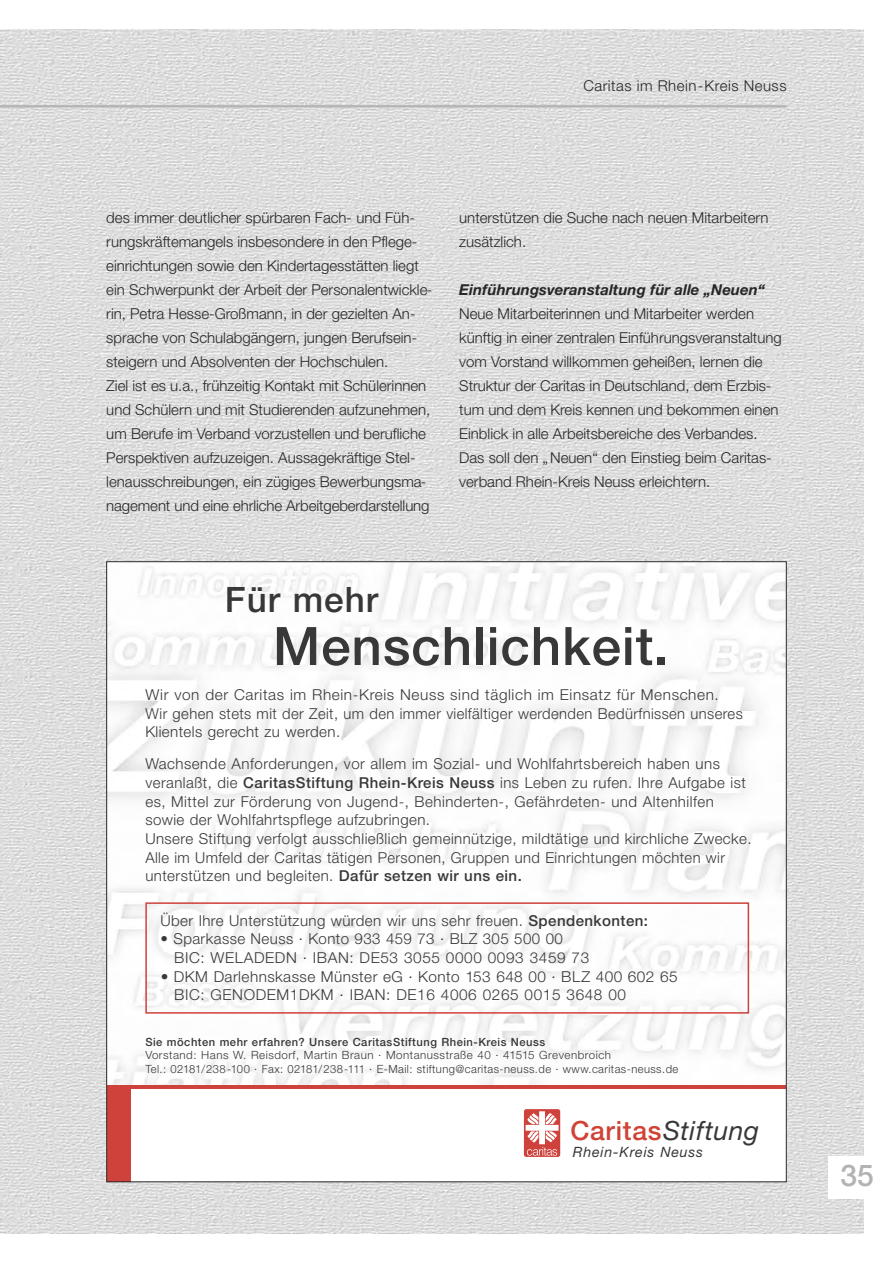
<style>
.page{position:relative;width:893px;height:1263px;background:#fff}
.page>*{position:absolute;margin:0;border:0;box-sizing:border-box;transform-origin:0 0}
.t1{font:500 53.1px "Helvetica Neue";letter-spacing:.015em;color:#393838}
.t2{font:500 35.1px "Helvetica Neue";letter-spacing:.03em;color:#393838}
.t3{font:500 30px "Helvetica Neue";color:#b4b3b3}
.t4{font:italic 26.4px "Helvetica Neue";letter-spacing:.025em;color:#393838}
.t5{font:300 15.15px/18.8px "Helvetica Neue";letter-spacing:.03em;color:#393838}
.t6{font:300 15px/24px "Helvetica Neue";color:#272627}
.t7{font:italic 700 15px "Helvetica Neue";color:#272627}
.t8{font:300 15px "Helvetica Neue";letter-spacing:.035em;color:#272627}
.t9{font:italic 14.25px "Helvetica Neue";letter-spacing:.055em;color:#393838}
.t10{font:300 11.25px/13.5px "Helvetica Neue";letter-spacing:.04em;color:#393838}
.t11{font:500 11.25px "Helvetica Neue";letter-spacing:.045em;color:#393838}
.s1{font-weight:500}
.s2{font-weight:500;font-style:normal;color:#d04235}
</style>
<div class="page">
<img style="left:0;top:30px;width:863px;height:1203px">
<div style="left:828px;top:1157px;width:63px;height:42px;background:#fff"></div>
<hr style="left:0;top:105px;width:787px;height:2px;background:#b4b3b3">
<svg style="left:108px;top:563px;width:677px;height:617px"></svg>
<p class="t8" style="left:583px;top:77px;width:205px">Caritas im Rhein-Kreis Neuss</p>
<p class="t6" style="left:106px;top:206px;width:327px">des immer deutlicher spürbaren Fach- und Füh&shy;rungskräftemangels insbesondere in den Pflege&shy;einrichtungen sowie den Kindertagesstätten liegt ein Schwerpunkt der Arbeit der Personalentwickle&shy;rin, Petra Hesse-Großmann, in der gezielten An&shy;sprache von Schulabgängern, jungen Berufsein&shy;steigern und Absolventen der Hochschulen.<br>Ziel ist es u.a., frühzeitig Kontakt mit Schülerinnen und Schülern und mit Studierenden aufzunehmen, um Berufe im Verband vorzustellen und berufliche Perspektiven aufzuzeigen. Aussagekräftige Stel&shy;lenausschreibungen, ein zügiges Bewerbungsma&shy;nagement und eine ehrliche Arbeitgeberdarstellung</p>
<p class="t6" style="left:459px;top:206px;width:311px">unterstützen die Suche nach neuen Mitarbeitern zusätzlich.</p>
<p class="t7" style="left:459px;top:281px;width:307px">Einführungsveranstaltung für alle „Neuen“</p>
<p class="t6" style="left:459px;top:302px;width:324px">Neue Mitarbeiterinnen und Mitarbeiter werden künftig in einer zentralen Einführungsveranstaltung vom Vorstand willkommen geheißen, lernen die Struktur der Caritas in Deutschland, dem Erzbis&shy;tum und dem Kreis kennen und bekommen einen Einblick in alle Arbeitsbereiche des Verbandes.<br>Das soll den „Neuen“ den Einstieg beim Caritas&shy;verband Rhein-Kreis Neuss erleichtern.</p>
<h2 class="t2" style="left:225px;top:587px;width:155px">Für mehr</h2>
<h1 class="t1" style="left:273px;top:627px;width:397px">Menschlichkeit.</h1>
<p class="t5" style="left:145px;top:687px;width:599px">Wir von der Caritas im Rhein-Kreis Neuss sind täglich im Einsatz für Menschen.<br>Wir gehen stets mit der Zeit, um den immer vielfältiger werdenden Bedürfnissen unseres<br>Klientels gerecht zu werden.</p>
<p class="t5" style="left:145px;top:756px;width:608px">Wachsende Anforderungen, vor allem im Sozial- und Wohlfahrtsbereich haben uns veranlaßt, die <span class="s1">CaritasStiftung Rhein-Kreis Neuss</span> ins Leben zu rufen. Ihre Aufgabe ist es, Mittel zur Förderung von Jugend-, Behinderten-, Gefährdeten- und Altenhilfen sowie der Wohlfahrtspflege aufzubringen.<br>Unsere Stiftung verfolgt ausschließlich gemeinnützige, mildtätige und kirchliche Zwecke.<br>Alle im Umfeld der Caritas tätigen Personen, Gruppen und Einrichtungen möchten wir unterstützen und begleiten. <span class="s1">Dafür setzen wir uns ein.</span></p>
<p class="t5" style="left:160px;top:912px;width:489px">Über Ihre Unterstützung würden wir uns sehr freuen. <span class="s1">Spendenkonten:</span></p>
<p class="t5" style="left:174px;top:931px;width:417px;text-indent:-14px">• Sparkasse Neuss · Konto 933 459 73 · BLZ 305 500 00<br>BIC: WELADEDN · IBAN: DE53 3055 0000 0093 3459 73</p>
<p class="t5" style="left:174px;top:968px;width:505px;text-indent:-13px">• DKM Darlehnskasse Münster eG · Konto 153 648 00 · BLZ 400 602 65<br>BIC: GENODEM1DKM · IBAN: DE16 4006 0265 0015 3648 00</p>
<p class="t11" style="left:145px;top:1038px;width:401px">Sie möchten mehr erfahren? Unsere CaritasStiftung Rhein-Kreis Neuss</p>
<p class="t10" style="left:145px;top:1050px;width:534px">Vorstand: Hans W. Reisdorf, Martin Braun · Montanusstraße 40 · 41515 Grevenbroich<br>Tel.: 02181/238-100 · Fax: 02181/238-111 · E-Mail: stiftung@caritas-neuss.de · www.caritas-neuss.de</p>
<h3 class="t4" style="left:571px;top:1121px;width:190px"><span class="s2">Caritas</span>Stiftung</h3>
<p class="t9" style="left:573px;top:1147px;width:132px">Rhein-Kreis Neuss</p>
<h3 class="t3" style="left:840px;top:1158px;width:35px">35</h3>
</div>
